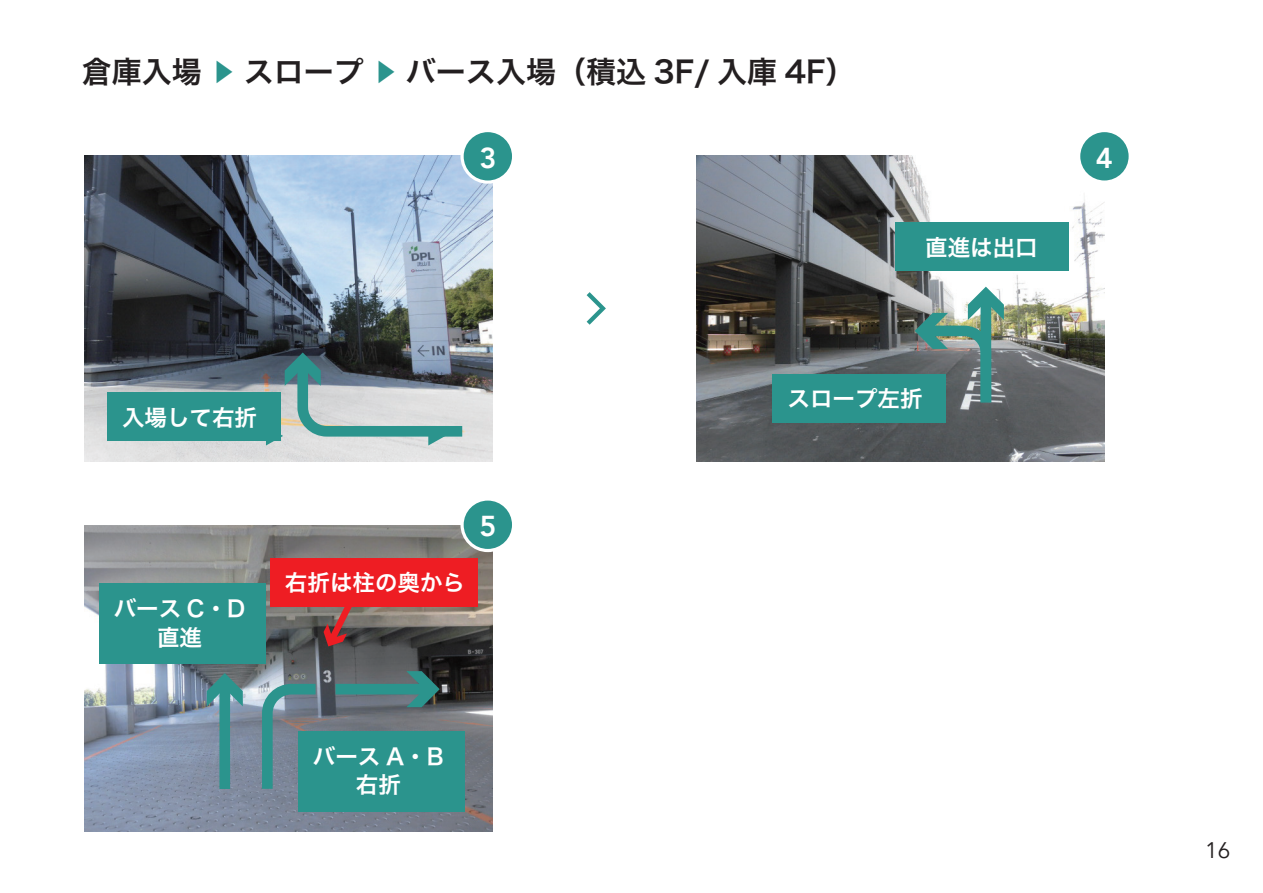
<style>
.page{position:relative;width:1263px;height:893px;background:#fff}
.page>*{position:absolute;margin:0;border:0;box-sizing:border-box;transform-origin:0 0}
.t1{font:30px "Hira Kaku Pro W6";color:#231f20}
.t2{font:800 28.8px "Avenir";color:#fff}
.t3{font:22.5px/28.5px "Hira Kaku Pro W6";color:#fff;text-align:center}
.t4{font:22.5px "Avenir";color:#231f20}
.s1{font-size:24px;color:#2b948d}
</style>
<div class="page">
<svg style="left:586px;top:292px;width:20px;height:33px"></svg>
<img style="left:85px;top:155px;width:408px;height:307px">
<div style="left:107px;top:393px;width:173px;height:48px;background:#2b948d"></div>
<img style="left:696px;top:155px;width:408px;height:307px">
<div style="left:773px;top:374px;width:173px;height:49px;background:#2b948d"></div>
<div style="left:895px;top:222px;width:173px;height:49px;background:#2b948d"></div>
<img style="left:915px;top:287px;width:89px;height:126px">
<img style="left:85px;top:526px;width:408px;height:306px">
<div style="left:100px;top:583px;width:166px;height:81px;background:#2b948d"></div>
<div style="left:298px;top:731px;width:166px;height:80px;background:#2b948d"></div>
<div style="left:219px;top:685px;width:11px;height:104px;background:#2b948d"></div>
<svg style="left:207px;top:673px;width:36px;height:33px"></svg>
<div style="left:462px;top:131px;width:52px;height:51px;background:#2b948d;border-radius:50%"></div>
<div style="left:460px;top:129px;width:55px;height:55px;border:3px solid #fff;border-radius:50%"></div>
<div style="left:462px;top:499px;width:52px;height:51px;background:#2b948d;border-radius:50%"></div>
<div style="left:460px;top:497px;width:55px;height:55px;border:3px solid #fff;border-radius:50%"></div>
<div style="left:1079px;top:131px;width:51px;height:51px;background:#2b948d;border-radius:50%"></div>
<div style="left:1077px;top:129px;width:55px;height:55px;border:3px solid #fff;border-radius:50%"></div>
<svg style="left:323px;top:606px;width:44px;height:42px;background:#814d4c"></svg>
<div style="left:270px;top:558px;width:207px;height:48px;background:#ee1d23"></div>
<div style="left:335px;top:684px;width:92px;height:10px;background:#2b948d"></div>
<svg style="left:406px;top:671px;width:34px;height:36px"></svg>
<svg style="left:257px;top:678px;width:69px;height:121px"></svg>
<svg style="left:266px;top:352px;width:207px;height:93px;background:#89a0a2"></svg>
<h1 class="t1" style="left:82px;top:45px;width:775px">倉庫入場 <span class="s1">▶</span> スロープ <span class="s1">▶</span> バース入場（積込 3F/ 入庫 4F）</h1>
<p class="t2" style="left:479px;top:135px;width:19px">3</p>
<p class="t3" style="left:122px;top:402px;width:136px">入場して右折</p>
<p class="t3" style="left:114px;top:593px;width:133px">バース C・D直進</p>
<p class="t3" style="left:285px;top:568px;width:181px">右折は柱の奥から</p>
<p class="t2" style="left:479px;top:504px;width:19px">5</p>
<p class="t3" style="left:313px;top:741px;width:132px">バース A・B右折</p>
<p class="t3" style="left:925px;top:232px;width:114px">直進は出口</p>
<p class="t3" style="left:788px;top:384px;width:136px">スロープ左折</p>
<p class="t2" style="left:1096px;top:135px;width:19px">4</p>
<p class="t4" style="left:1205px;top:836px;width:27px">16</p>
</div>
